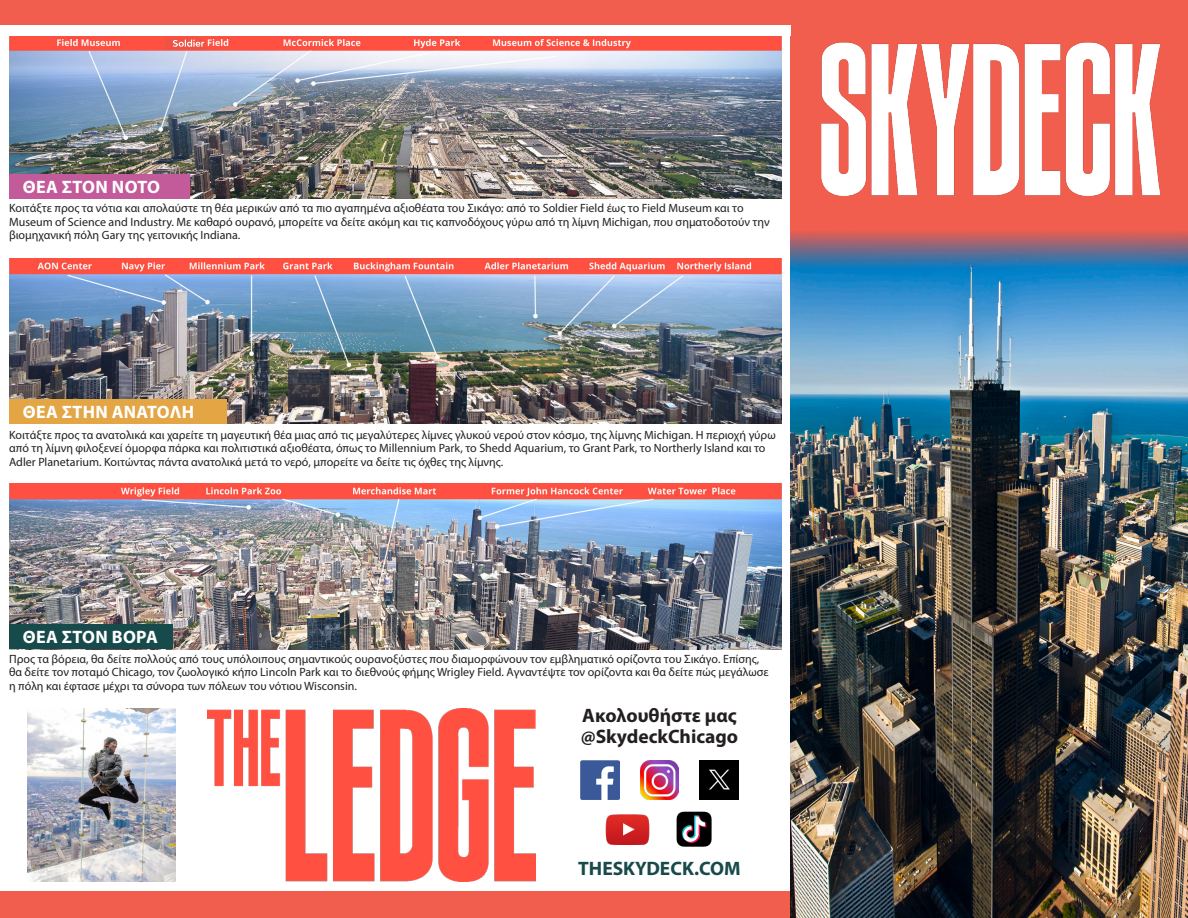
<style>
.page{position:relative;width:1188px;height:918px;background:#fff}
.page>*{position:absolute;margin:0;border:0;box-sizing:border-box;transform-origin:0 0}
.t1{font:700 19.5px "Myriad Pro";color:#231f20}
.t2{font:700 19.5px "Myriad Pro";color:#194a4a}
.t3{font:700 18px "Myriad Pro";letter-spacing:.02em;color:#fff}
.t4{font:12px/13.5px "Myriad Pro";color:#231f20}
</style>
<div class="page">
<div style="left:0;top:892px;width:796px;height:26px;background:#f15e4e"></div>
<div style="left:0;top:0;width:796px;height:30px;background:#f15e4e"></div>
<img style="left:9px;top:258px;width:773px;height:166px">
<img style="left:9px;top:36px;width:773px;height:163px">
<img style="left:9px;top:484px;width:773px;height:165px">
<img style="left:28px;top:709px;width:147px;height:173px">
<img style="left:790px;top:274px;width:398px;height:644px">
<img style="left:207px;top:709px;width:329px;height:173px">
<div style="left:9px;top:174px;width:180px;height:25px;background:#c35a9a"></div>
<div style="left:9px;top:399px;width:218px;height:25px;background:#e4a645"></div>
<div style="left:9px;top:624px;width:164px;height:25px;background:#174a4a"></div>
<svg style="left:790px;top:0;width:398px;height:274px;background:#c76262"></svg>
<img style="left:818px;top:41px;width:341px;height:154px">
<div style="left:0;top:25px;width:790px;height:11px;background:#fff"></div>
<img style="left:700px;top:761px;width:39px;height:39px">
<img style="left:676px;top:811px;width:36px;height:36px">
<img style="left:580px;top:761px;width:39px;height:39px">
<img style="left:605px;top:814px;width:45px;height:31px">
<img style="left:640px;top:761px;width:39px;height:39px">
<div style="left:165px;top:38px;width:40px;height:11px;background:#f05245"></div>
<svg style="left:173px;top:40px;width:31px;height:7px"></svg>
<p class="t3" style="left:23px;top:175px;width:139px">ΘΕΑ ΣΤΟΝ ΝΟΤΟ</p>
<p class="t4" style="left:9px;top:201px;width:762px">Κοιτάξτε προς τα νότια και απολαύστε τη θέα μερικών από τα πιο αγαπημένα αξιοθέατα του Σικάγο: από το Soldier Field έως το Field Museum και το<br>Museum of Science and Industry. Με καθαρό ουρανό, μπορείτε να δείτε ακόμη και τις καπνοδόχους γύρω από τη λίμνη Michigan, που σηματοδοτούν την βιομηχανική πόλη Gary της γειτονικής Indiana.</p>
<p class="t3" style="left:23px;top:400px;width:173px">ΘΕΑ ΣΤΗΝ ΑΝΑΤΟΛΗ</p>
<p class="t4" style="left:9px;top:428px;width:768px">Κοιτάξτε προς τα ανατολικά και χαρείτε τη μαγευτική θέα μιας από τις μεγαλύτερες λίμνες γλυκού νερού στον κόσμο, της λίμνης Michigan. Η περιοχή γύρω από τη λίμνη φιλοξενεί όμορφα πάρκα και πολιτιστικά αξιοθέατα, όπως το Millennium Park, το Shedd Aquarium, το Grant Park, το Northerly Island και το<br>Adler Planetarium. Κοιτώντας πάντα ανατολικά μετά το νερό, μπορείτε να δείτε τις όχθες της λίμνης.</p>
<p class="t3" style="left:23px;top:626px;width:137px">ΘΕΑ ΣΤΟΝ ΒΟΡΑ</p>
<p class="t4" style="left:9px;top:652px;width:761px">Προς τα βόρεια, θα δείτε πολλούς από τους υπόλοιπους σημαντικούς ουρανοξύστες που διαμορφώνουν τον εμβληματικό ορίζοντα του Σικάγο. Επίσης, θα δείτε τον ποταμό Chicago, τον ζωολογικό κήπο Lincoln Park και το διεθνούς φήμης Wrigley Field. Αγναντέψτε τον ορίζοντα και θα δείτε πώς μεγάλωσε η πόλη και έφτασε μέχρι τα σύνορα των πόλεων του νότιου Wisconsin.</p>
<p class="t1" style="left:582px;top:702px;width:156px">Ακολουθήστε μας</p>
<p class="t1" style="left:581px;top:723px;width:159px">@SkydeckChicago</p>
<p class="t2" style="left:578px;top:855px;width:164px">THESKYDECK.COM</p>
</div>
